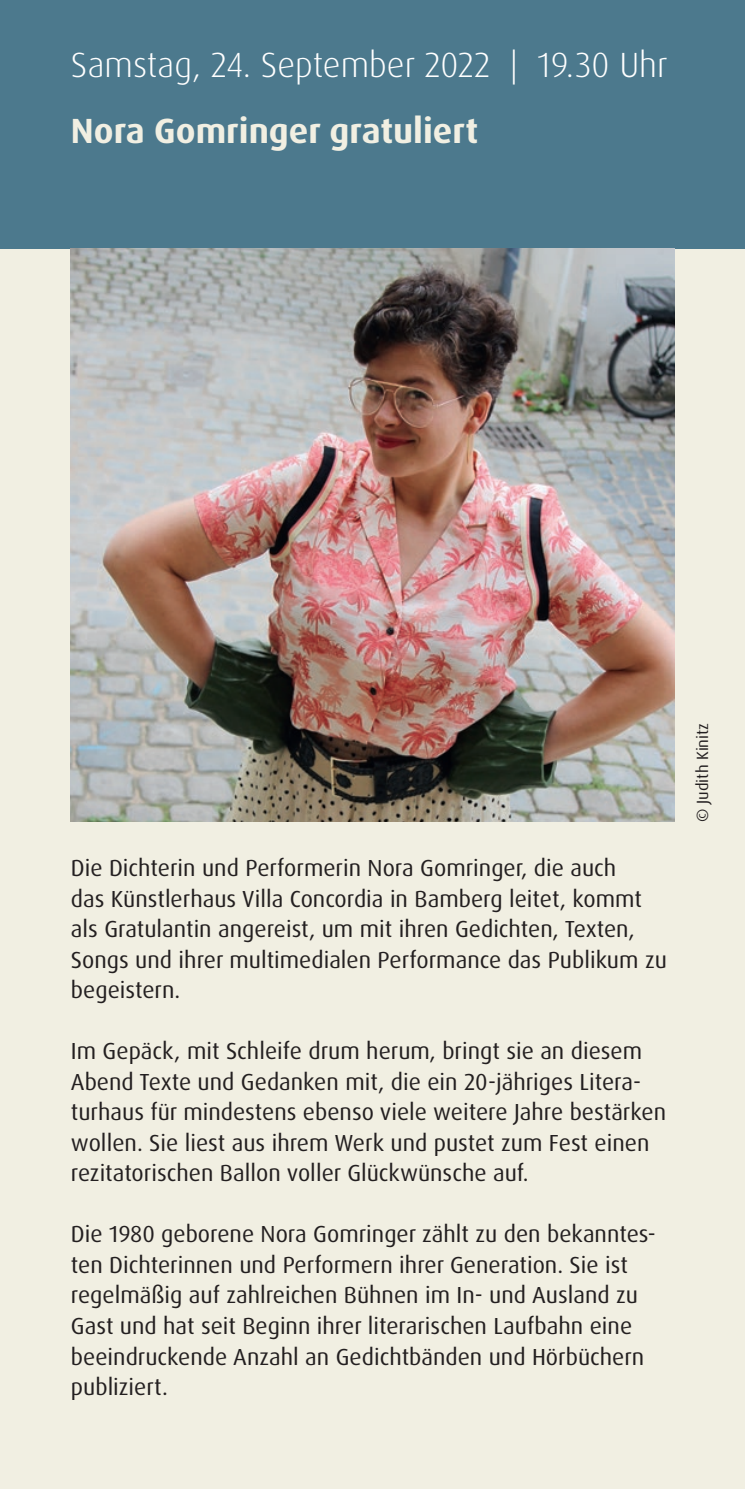
<style>
.page{position:relative;width:745px;height:1489px;background:#fff}
.page>*{position:absolute;margin:0;border:0;box-sizing:border-box;transform-origin:0 0}
.Zeit{font:300 35px "Dax Pro";color:#fff}
.Titel{font:700 35px "Dax Pro";color:#f1efe2}
.Fließtext_20_J__Lith{font:23.25px/30.5px "Dax Pro";color:#231f20}
.Copyright{font:16.25px "Dax Pro";color:#231f20}
</style>
<div class="page">
<div style="left:0;top:206px;width:744px;height:1282px;background:#f1efe2"></div>
<div style="left:0;top:0;width:744px;height:248px;background:#4c798d"></div>
<img style="left:71px;top:248px;width:602px;height:573px">
<p class="Zeit" style="left:71px;top:42px;width:598px">Samstag, 24. September 2022 | 19.30 Uhr</p>
<p class="Titel" style="left:71px;top:108px;width:408px">Nora Gomringer gratuliert</p>
<p class="Fließtext_20_J__Lith" style="left:71px;top:853px;width:597px">Die Dichterin und Performerin Nora Gomringer, die auch<br>das Künstlerhaus Villa Concordia in Bamberg leitet, kommt als Gratulantin angereist, um mit ihren Gedichten, Texten, Songs und ihrer multimedialen Performance das Publikum zu begeistern.</p>
<p class="Fließtext_20_J__Lith" style="left:71px;top:1036px;width:596px">Im Gepäck, mit Schleife drum herum, bringt sie an diesem Abend Texte und Gedanken mit, die ein 20-jähriges Litera&shy;turhaus für mindestens ebenso viele weitere Jahre bestärken wollen. Sie liest aus ihrem Werk und pustet zum Fest einen rezitatorischen Ballon voller Glückwünsche auf.</p>
<p class="Fließtext_20_J__Lith" style="left:71px;top:1219px;width:586px">Die 1980 geborene Nora Gomringer zählt zu den bekanntes&shy;ten Dichterinnen und Performern ihrer Generation. Sie ist regelmäßig auf zahlreichen Bühnen im In- und Ausland zu Gast und hat seit Beginn ihrer literarischen Laufbahn eine beeindruckende Anzahl an Gedichtbänden und Hörbüchern publiziert.</p>
<p class="Copyright" style="left:691px;top:821px;width:100px;rotate:-90deg">© Judith Kinitz</p>
</div>
